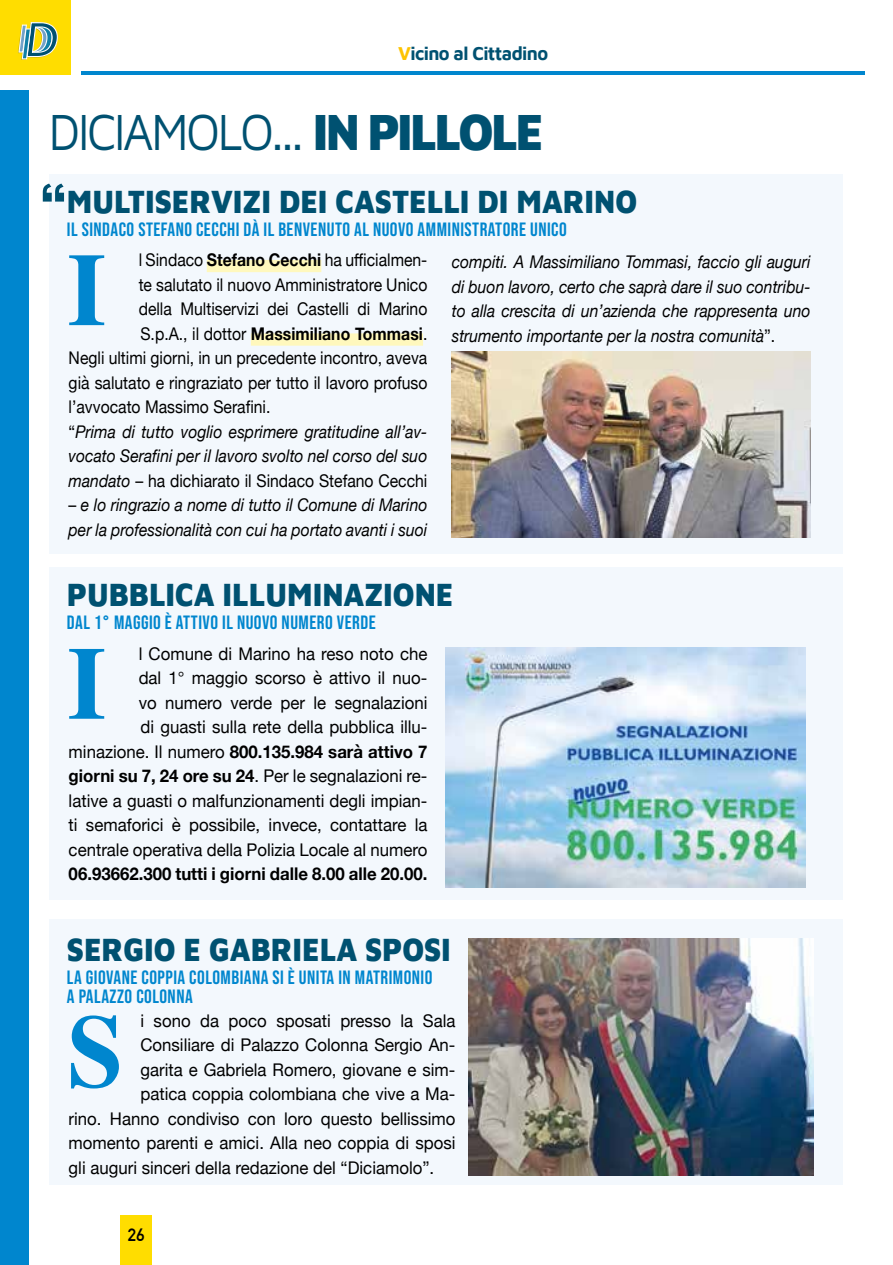
<style>
.page{position:relative;width:893px;height:1265px;background:#fff}
.page>*{position:absolute;margin:0;border:0;box-sizing:border-box;transform-origin:0 0}
.t1{font:700 103.25px "Times";color:#0086ce}
.t2{font:52.5px "Maven Pro";letter-spacing:-.05em;color:#005171;scale:.9 1}
.t3{font:33.25px "Maven Pro";color:#005171;scale:.88 1}
.t4{font:19.25px/19.2px "Bebas Neue";letter-spacing:.025em;color:#0086ce}
.t5{font:19.25px "Maven Pro";letter-spacing:-.035em;color:#005171;scale:.95 1}
.t6{font:17.5px/24.5px "Helvetica Neue";color:#000;text-align:right;scale:.96 1}
.t7{font:italic 17.5px/24.5px "Helvetica Neue";color:#000;scale:.9 1}
.t8{font:17.5px "Helvetica Neue";color:#000;scale:.9 1}
.t9{font:700 17.5px "Helvetica Neue";color:#000;scale:.96 1}
.t10{font:700 17.5px "Helvetica Neue";color:#000;scale:.9 1}
.t11{font:700 17.5px "DIN Alternate";color:#000}
.s1{color:#fdc300}
.s2{font-weight:700}
.s3{font-weight:400}
.s4{font-style:normal}
.s5{font-style:italic}
</style>
<div class="page">
<div style="left:49px;top:920px;width:794px;height:265px;background:#f3f8fd"></div>
<div style="left:120px;top:1215px;width:31px;height:50px;background:#fd0"></div>
<div style="left:0;top:90px;width:28px;height:1175px;background:#0086ce"></div>
<div style="left:0;top:0;width:71px;height:75px;background:#fd0"></div>
<svg style="left:18px;top:22px;width:40px;height:38px"></svg>
<hr style="left:81px;top:71px;width:784px;height:3px;background:#0086ce">
<div style="left:49px;top:174px;width:794px;height:380px;background:#f3f8fd"></div>
<div style="left:49px;top:568px;width:794px;height:332px;background:#f3f8fd"></div>
<svg style="left:43px;top:184px;width:21px;height:18px"></svg>
<div style="left:207px;top:260px;width:114px;height:12px;background:#fff8bd"></div>
<div style="left:251px;top:333px;width:172px;height:13px;background:#fff8bd"></div>
<img style="left:452px;top:351px;width:359px;height:186px">
<img style="left:446px;top:648px;width:359px;height:239px">
<img style="left:468px;top:939px;width:345px;height:237px">
<p class="t5" style="left:398px;top:40px;width:159px"><span class="s1">V</span>icino al Cittadino</p>
<h2 class="t2" style="left:49px;top:96px;width:551px">DICIAMOLO... IN PILLOLE</h2>
<h3 class="t3" style="left:67px;top:179px;width:650px">MULTISERVIZI DEI CASTELLI DI MARINO</h3>
<p class="t4" style="left:67px;top:219px;width:501px">IL SINDACO STEFANO CECCHI DÀ IL BENVENUTO AL NUOVO AMMINISTRATORE UNICO</p>
<p class="t8" style="left:139px;top:248px;width:322px">l Sindaco <span class="s2">Stefano Cecchi</span> ha ufficialmen-</p>
<p class="t8" style="left:139px;top:272px;width:322px">te salutato il nuovo Amministratore Unico</p>
<p class="t8" style="left:139px;top:297px;width:322px">della Multiservizi dei Castelli di Marino</p>
<p class="t10" style="left:140px;top:320px;width:320px"><span class="s3">S.p.A., il dottor</span> Massimiliano Tommasi<span class="s3">.</span></p>
<p class="t8" style="left:69px;top:346px;width:400px">Negli ultimi giorni, in un precedente incontro, aveva</p>
<p class="t8" style="left:69px;top:370px;width:400px">già salutato e ringraziato per tutto il lavoro profuso</p>
<p class="t8" style="left:69px;top:395px;width:226px">l’avvocato Massimo Serafini.</p>
<p class="t7" style="left:69px;top:420px;width:400px"><span class="s4">“</span>Prima di tutto voglio esprimere gratitudine all’av-</p>
<p class="t7" style="left:69px;top:445px;width:400px">vocato Serafini per il lavoro svolto nel corso del suo</p>
<p class="t8" style="left:69px;top:468px;width:400px"><span class="s5">mandato</span> – ha dichiarato il Sindaco Stefano Cecchi</p>
<p class="t7" style="left:69px;top:494px;width:400px"><span class="s4">–</span> e lo ringrazio a nome di tutto il Comune di Marino per la professionalità con cui ha portato avanti i suoi</p>
<h1 class="t1" style="left:68px;top:191px;width:40px">I</h1>
<p class="t7" style="left:452px;top:251px;width:400px;text-align:justify">compiti. A Massimiliano Tommasi, faccio gli auguri di buon lavoro, certo che saprà dare il suo contribu&shy;to alla crescita di un’azienda che rappresenta uno</p>
<p class="t7" style="left:452px;top:324px;width:361px">strumento importante per la nostra comunità<span class="s4">”.</span></p>
<h3 class="t3" style="left:67px;top:572px;width:441px">PUBBLICA ILLUMINAZIONE</h3>
<p class="t4" style="left:67px;top:613px;width:310px">DAL 1° MAGGIO È ATTIVO IL NUOVO NUMERO VERDE</p>
<p class="t6" style="left:69px;top:642px;width:375px">l Comune di Marino ha reso noto che<br>dal 1° maggio scorso è attivo il nuo-<br>vo numero verde per le segnalazioni<br>di guasti sulla rete della pubblica illu&shy;minazione. Il numero <span class="s2">800.135.984 sarà attivo 7 giorni su 7, 24 ore su 24</span>. Per le segnalazioni re&shy;lative a guasti o malfunzionamenti degli impian&shy;ti semaforici è possibile, invece, contattare la centrale operativa della Polizia Locale al numero</p>
<p class="t9" style="left:69px;top:860px;width:375px">06.93662.300 tutti i giorni dalle 8.00 alle 20.00.</p>
<h1 class="t1" style="left:68px;top:585px;width:40px">I</h1>
<h3 class="t3" style="left:67px;top:927px;width:438px">SERGIO E GABRIELA SPOSI</h3>
<p class="t4" style="left:67px;top:967px;width:367px">LA GIOVANE COPPIA COLOMBIANA SI È UNITA IN MATRIMONIO<br>A PALAZZO COLONNA</p>
<p class="t6" style="left:140px;top:1009px;width:330px">i sono da poco sposati presso la Sala</p>
<p class="t6" style="left:140px;top:1034px;width:330px">Consiliare di Palazzo Colonna Sergio An-</p>
<p class="t6" style="left:140px;top:1058px;width:330px">garita e Gabriela Romero, giovane e sim-</p>
<p class="t6" style="left:140px;top:1083px;width:330px">patica coppia colombiana che vive a Ma-</p>
<p class="t6" style="left:69px;top:1107px;width:404px">rino. Hanno condiviso con loro questo bellissimo</p>
<p class="t6" style="left:69px;top:1132px;width:404px">momento parenti e amici. Alla neo coppia di sposi</p>
<p class="t6" style="left:69px;top:1156px;width:382px">gli auguri sinceri della redazione del “Diciamolo”.</p>
<h1 class="t1" style="left:68px;top:953px;width:57px">S</h1>
<p class="t11" style="left:128px;top:1222px;width:18px">26</p>
</div>
